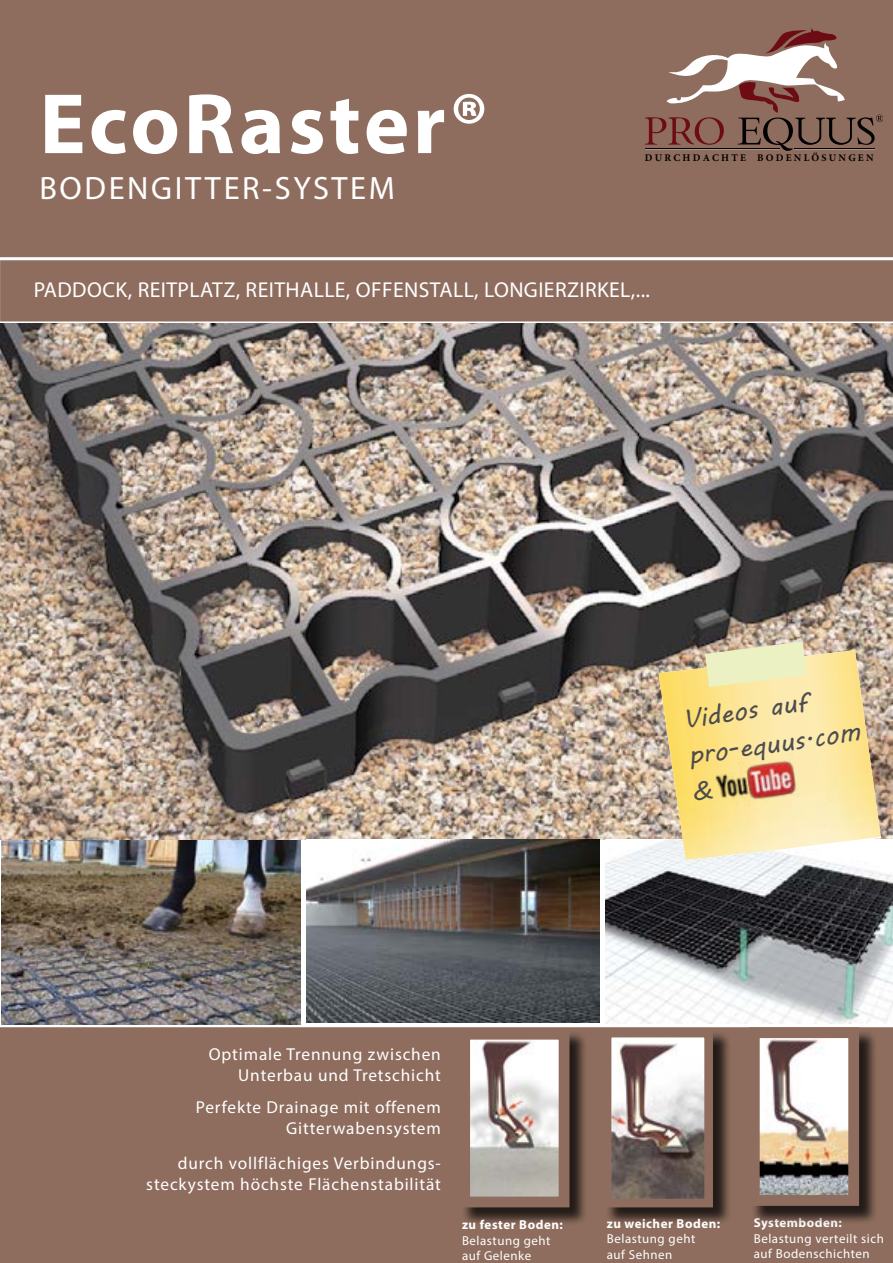
<style>
.page{position:relative;width:893px;height:1263px;background:#fff}
.page>*{position:absolute;margin:0;border:0;box-sizing:border-box;transform-origin:0 0}
.t1{font:700 86.4px "Myriad Pro";letter-spacing:.04em;color:#fff}
.t2{font:32.4px "Myriad Pro";letter-spacing:.08em;color:#fff}
.t3{font:25.95px/36.8px "MV Boli";color:#4d4d4f}
.t4{font:21.6px "Myriad Pro";letter-spacing:.02em;color:#fff}
.t5{font:17.25px/20.7px "Myriad Pro";letter-spacing:.05em;color:#fff;text-align:right}
.t6{font:12.9px/15.6px "Myriad Pro";letter-spacing:.04em;color:#fff}
.t7{font:700 12.9px "Myriad Pro";letter-spacing:.04em;color:#fff}
.t8{font:700 10.2px "Minion Pro";color:#000}
</style>
<div class="page">
<img style="left:0;top:324px;width:893px;height:515px">
<div style="left:0;top:260px;width:893px;height:61px;background:#8e6d5e"></div>
<div style="left:1px;top:1px;width:891px;height:255px;background:#8e6d5e"></div>
<div style="left:0;top:0;width:893px;height:257px;border:2px solid #8e6d5e"></div>
<div style="left:0;top:1027px;width:893px;height:236px;background:#8e6d5e"></div>
<div style="left:462px;top:1031px;width:126px;height:195px;background:#000;opacity:.75"></div>
<img style="left:471px;top:1041px;width:86px;height:154px">
<div style="left:459px;top:1029px;width:110px;height:178px;border:11px solid #8e6d5e"></div>
<div style="left:605px;top:1031px;width:126px;height:195px;background:#000;opacity:.75"></div>
<img style="left:613px;top:1039px;width:90px;height:158px">
<div style="left:603px;top:1029px;width:110px;height:178px;border:9px solid #8e6d5e"></div>
<svg style="left:645px;top:28px;width:237px;height:123px"></svg>
<div style="left:751px;top:1030px;width:126px;height:195px;background:#000;opacity:.75"></div>
<img style="left:761px;top:1039px;width:86px;height:155px">
<div style="left:749px;top:1027px;width:110px;height:179px;border:11px solid #8e6d5e"></div>
<img style="left:606px;top:843px;width:287px;height:180px">
<img style="left:659px;top:650px;width:222px;height:210px">
<img style="left:711px;top:753px;width:89px;height:59px">
<svg style="left:705px;top:641px;width:102px;height:46px;background:#e7e4b7"></svg>
<img style="left:1px;top:840px;width:299px;height:184px">
<img style="left:306px;top:839px;width:293px;height:184px">
<h1 class="t1" style="left:39px;top:91px;width:451px">EcoRaster®</h1>
<h2 class="t2" style="left:39px;top:172px;width:357px">BODENGITTER-SYSTEM</h2>
<p class="t8" style="left:645px;top:152px;width:230px">D U R C H D A C H T E B O D E N L Ö S U N G E N</p>
<p class="t4" style="left:34px;top:279px;width:618px">PADDOCK, REITPLATZ, REITHALLE, OFFENSTALL, LONGIERZIRKEL,...</p>
<p class="t5" style="left:209px;top:1044px;width:234px">Optimale Trennung zwischen<br>Unterbau und Tretschicht</p>
<p class="t5" style="left:196px;top:1098px;width:247px">Perfekte Drainage mit offenem<br>Gitterwabensystem</p>
<p class="t5" style="left:146px;top:1154px;width:296px">durch vollflächiges Verbindungs&shy;steckystem höchste Flächenstabilität</p>
<h3 class="t3" style="left:681px;top:703px;width:175px;rotate:-8deg">Videos auf pro-equus.com &amp;</h3>
<p class="t7" style="left:462px;top:1220px;width:102px">zu fester Boden:</p>
<p class="t6" style="left:462px;top:1233px;width:90px">Belastung geht auf Gelenke</p>
<p class="t7" style="left:607px;top:1218px;width:115px">zu weicher Boden:</p>
<p class="t6" style="left:607px;top:1231px;width:90px">Belastung geht auf Sehnen</p>
<p class="t7" style="left:754px;top:1218px;width:90px">Systemboden:</p>
<p class="t6" style="left:754px;top:1231px;width:132px">Belastung verteilt sich auf Bodenschichten</p>
</div>
